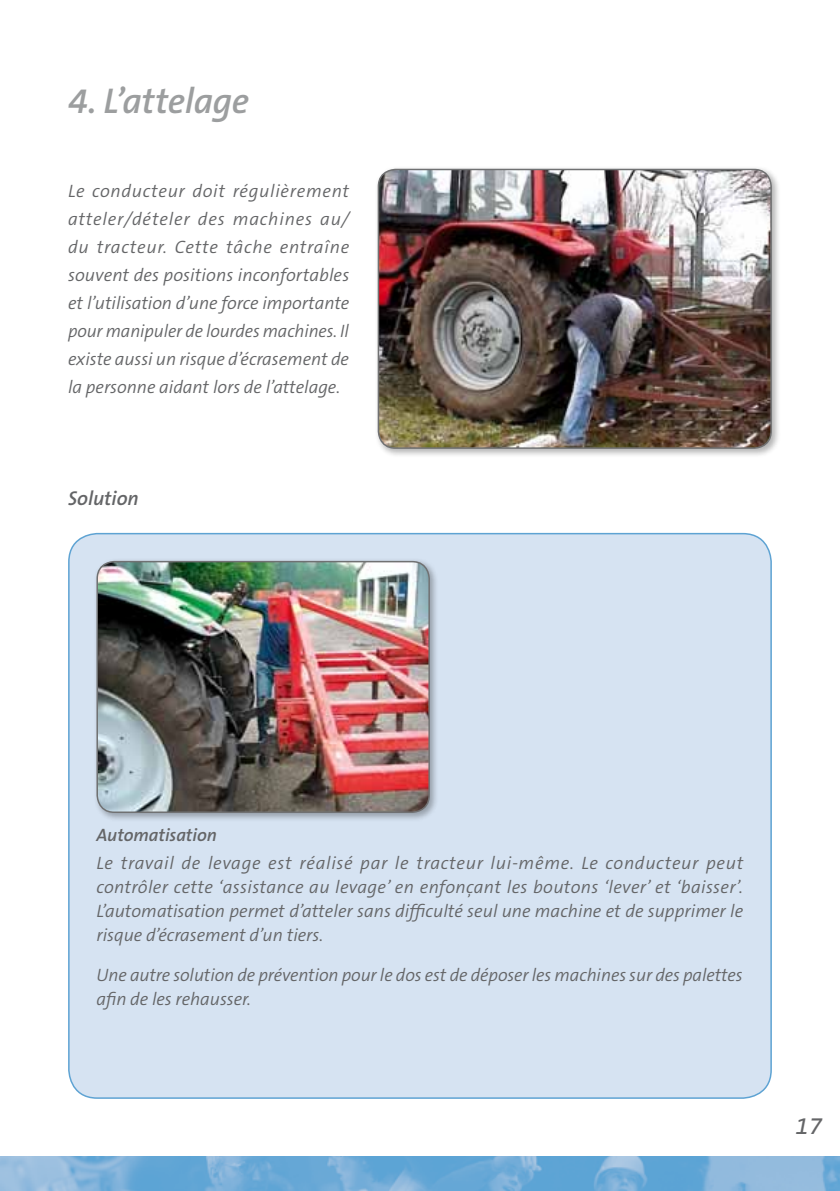
<style>
.page{position:relative;width:840px;height:1191px;background:#fff}
.page>*{position:absolute;margin:0;border:0;box-sizing:border-box;transform-origin:0 0}
.t1{font:italic 600 36px "The Sans B6";letter-spacing:-.01em;color:#9c9e9f}
.t2{font:italic 24px "The Sans B5 Plain";color:#646567}
.t3{font:italic 600 20px "The Sans B6";color:#646567}
.t4{font:italic 300 18px/28px "The Sans B4";letter-spacing:-.005em;color:#646567;text-align:justify}
.t5{font:italic 600 18px "The Sans B6";color:#646567}
</style>
<div class="page">
<img style="left:0;top:1157px;width:839px;height:34px">
<div style="left:69px;top:533px;width:701px;height:565px;background:#d6e3f2;border-radius:28px"></div>
<div style="left:374px;top:165px;width:406px;height:293px;background:#000;opacity:.3"></div>
<img style="left:378px;top:169px;width:392px;height:279px">
<div style="left:377px;top:169px;width:394px;height:280px;border:2px solid #707172;border-radius:17px"></div>
<div style="left:93px;top:557px;width:346px;height:265px;background:#000;opacity:.3"></div>
<img style="left:97px;top:561px;width:332px;height:251px">
<div style="left:96px;top:561px;width:333px;height:252px;border:2px solid #707172;border-radius:17px"></div>
<h1 class="t1" style="left:68px;top:82px;width:182px">4. L’attelage</h1>
<p class="t4" style="left:68px;top:178px;width:283px">Le conducteur doit régulièrement atteler/dételer des machines au/ du tracteur. Cette tâche entraîne souvent des positions inconfortables et l’utilisation d’une force importante pour manipuler de lourdes machines. Il existe aussi un risque d’écrasement de la personne aidant lors de l’attelage.</p>
<p class="t3" style="left:68px;top:487px;width:72px">Solution</p>
<p class="t5" style="left:96px;top:825px;width:122px">Automatisation</p>
<p class="t4" style="left:96px;top:852px;width:648px;line-height:24px">Le travail de levage est réalisé par le tracteur lui-même. Le conducteur peut contrôler cette ‘assistance au levage’ en enfonçant les boutons ‘lever’ et ‘baisser’.<br>L’automatisation permet d’atteler sans difficulté seul une machine et de supprimer le risque d’écrasement d’un tiers.</p>
<p class="t4" style="left:96px;top:964px;width:647px;line-height:24px">Une autre solution de prévention pour le dos est de déposer les machines sur des palettes afin de les rehausser.</p>
<h2 class="t2" style="left:795px;top:1113px;width:28px">17</h2>
</div>
